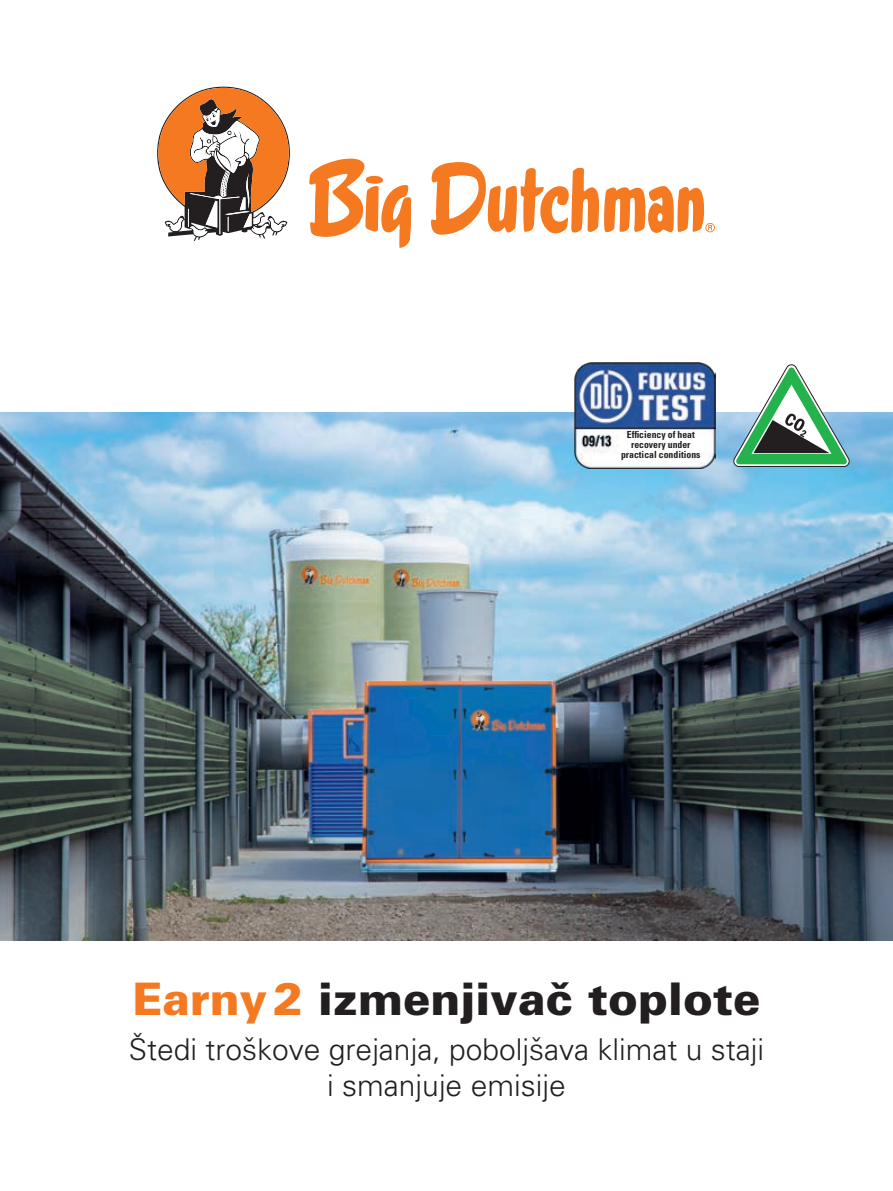
<style>
.page{position:relative;width:893px;height:1191px;background:#fff}
.page>*{position:absolute;margin:0;border:0;box-sizing:border-box;transform-origin:0 0}
.t1{font:900 45px "Univers CE";color:#231f20}
.t2{font:300 30px/36px "Univers CE";color:#231f20;text-align:center}
.t3{font:700 condensed 9.75px/10.1px "Univers LT Std";color:#231f20;text-align:center}
.s1{color:#f47921}
</style>
<div class="page">
<img style="left:0;top:412px;width:893px;height:528px">
<img style="left:575px;top:362px;width:141px;height:106px">
<svg style="left:734px;top:364px;width:115px;height:103px"></svg>
<svg style="left:309px;top:158px;width:102px;height:90px"></svg>
<svg style="left:431px;top:162px;width:284px;height:73px"></svg>
<svg style="left:157px;top:87px;width:133px;height:154px"></svg>
<p class="t3" style="left:621px;top:430px;width:81px">Efficiency of heat recovery under practical conditions</p>
<h1 class="t1" style="left:132px;top:971px;width:630px"><span class="s1">Earny2</span> izmenjivač toplote</h1>
<p class="t2" style="left:129px;top:1031px;width:637px">Štedi troškove grejanja, poboljšava klimat u staji i smanjuje emisije</p>
</div>
